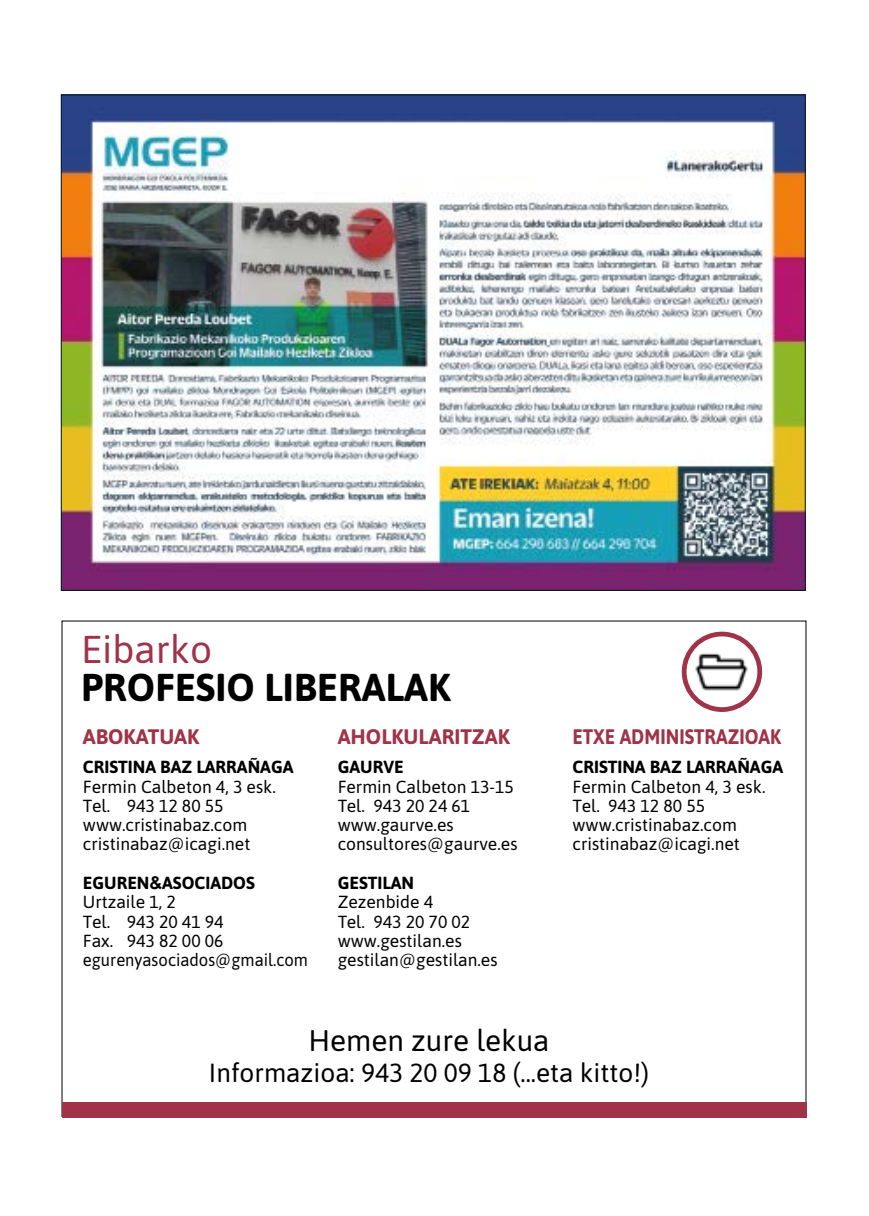
<style>
.page{position:relative;width:869px;height:1216px;background:#fff}
.page>*{position:absolute;margin:0;border:0;box-sizing:border-box;transform-origin:0 0}
.t1{font:700 38.85px "Asap";color:#000}
.t2{font:38.85px "Asap";color:#a03348}
.t3{font:29.75px "Asap";color:#000}
.t4{font:26.25px "Asap";color:#000}
.t5{font:700 21px "Asap";color:#a03348}
.t6{font:700 21px "Asap";color:#a03348;scale:.9 1}
.t7{font:17.5px/19.2px "Asap";color:#000}
.t8{font:700 17.5px "Asap";color:#000}
.s1{font-weight:700}
.s2{font-family:"Arial";font-weight:700}
</style>
<div class="page">
<img style="left:63px;top:96px;width:740px;height:493px">
<div style="left:62px;top:1102px;width:744px;height:15px;background:#a03348"></div>
<svg style="left:687px;top:634px;width:72px;height:75px"></svg>
<div style="left:681px;top:631px;width:80px;height:81px;border:5px solid #a03348;border-radius:50%"></div>
<h1 class="t2" style="left:81px;top:622px;width:133px">Eibarko</h1>
<h1 class="t1" style="left:81px;top:660px;width:371px">PROFESIO LIBERALAK</h1>
<p class="t5" style="left:83px;top:722px;width:118px">ABOKATUAK</p>
<p class="t8" style="left:83px;top:754px;width:212px">CRISTINA BAZ LARRAÑAGA</p>
<p class="t7" style="left:83px;top:776px;width:194px">Fermin Calbeton 4, 3 esk.<br>Tel. 943 12 80 55 www.cristinabaz.com cristinabaz@icagi.net</p>
<p class="t7" style="left:83px;top:872px;width:226px"><span class="s1">EGUREN</span><span class="s2">&amp;</span><span class="s1">ASOCIADOS<br></span>Urtzaile 1, 2<br>Tel. 943 20 41 94<br>Fax. 943 82 00 06 egurenyasociados@gmail.com</p>
<p class="t5" style="left:337px;top:722px;width:174px">AHOLKULARITZAK</p>
<p class="t8" style="left:337px;top:754px;width:67px">GAURVE</p>
<p class="t7" style="left:337px;top:776px;width:181px">Fermin Calbeton 13-15<br>Tel. 943 20 24 61 www.gaurve.es consultores@gaurve.es</p>
<p class="t8" style="left:337px;top:870px;width:78px">GESTILAN</p>
<p class="t7" style="left:337px;top:891px;width:161px">Zezenbide 4<br>Tel. 943 20 70 02 www.gestilan.es gestilan@gestilan.es</p>
<p class="t6" style="left:572px;top:722px;width:233px">ETXE ADMINISTRAZIOAK</p>
<p class="t8" style="left:572px;top:754px;width:212px">CRISTINA BAZ LARRAÑAGA</p>
<p class="t7" style="left:572px;top:776px;width:194px">Fermin Calbeton 4, 3 esk.<br>Tel. 943 12 80 55 www.cristinabaz.com cristinabaz@icagi.net</p>
<h2 class="t3" style="left:308px;top:1019px;width:242px">Hemen zure lekua</h2>
<h3 class="t4" style="left:209px;top:1054px;width:441px">Informazioa: 943 20 09 18 (...eta kitto!)</h3>
</div>
